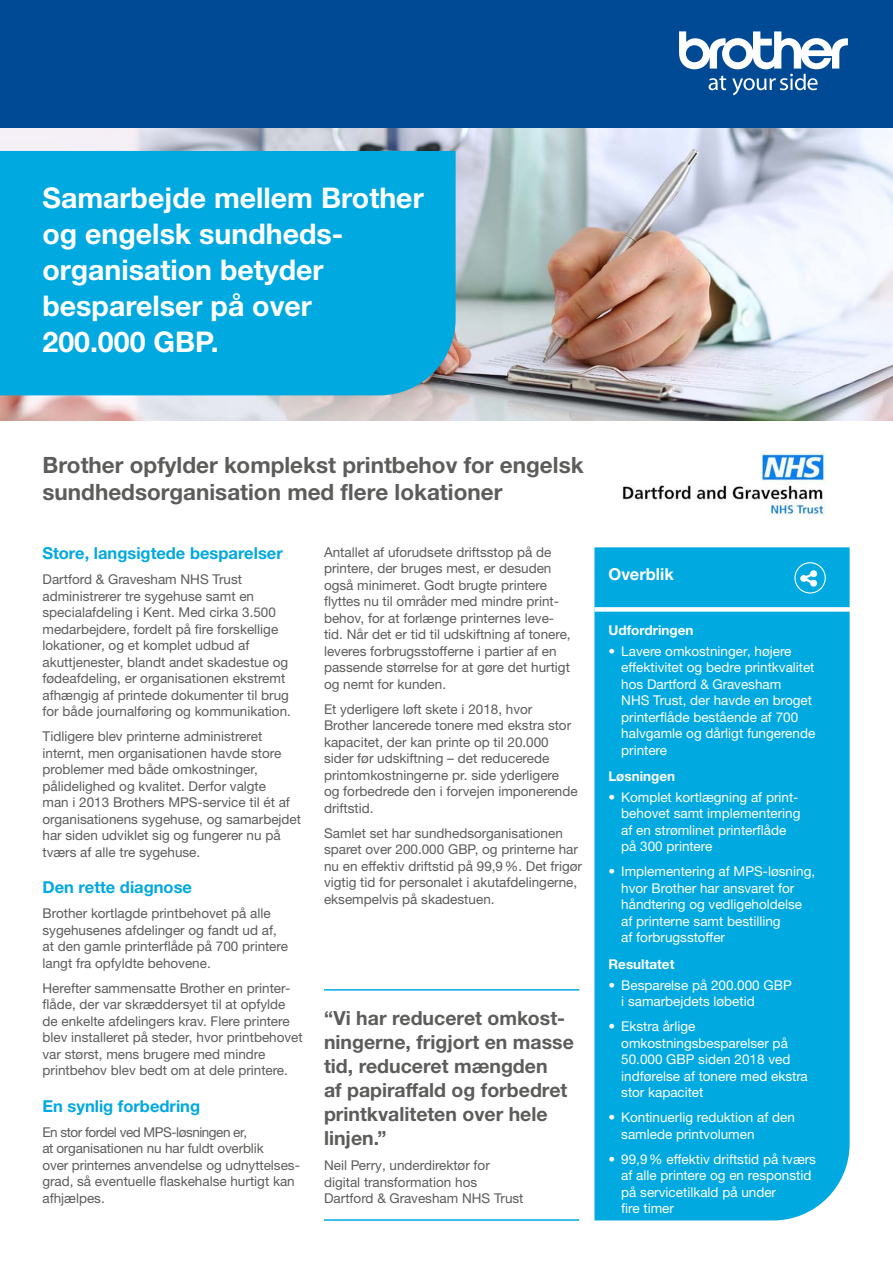
<style>
.page{position:relative;width:893px;height:1263px;background:#fff}
.page>*{position:absolute;margin:0;border:0;box-sizing:border-box;transform-origin:0 0}
.t1{font:700 28.5px/36px "Helvetica Neue LTW1 G";color:#fff}
.t2{font:700 22.5px/27px "Helvetica Neue LTW1 G";color:#5c5c5b}
.t3{font:700 19.5px/24px "Helvetica Neue LTW1 G";color:#5c5c5b}
.t4{font:700 16.5px "Helvetica Neue LTW1 G";color:#00a9e0}
.t5{font:700 16.5px "Helvetica Neue LTW1 G";color:#fff}
.t6{font:13.5px/16.5px "Helvetica Neue LTW1 G";color:#5c5c5b}
.t7{font:13.5px/16.5px "Helvetica Neue LTW1 G";color:#fff}
.t8{font:700 13.5px "Helvetica Neue LTW1 G";color:#fff}
</style>
<div class="page">
<div style="left:594px;top:547px;width:256px;height:673px;background:#00a9e0"></div>
<img style="left:0;top:128px;width:893px;height:293px">
<div style="left:0;top:151px;width:456px;height:244px;background:#00a9e0"></div>
<div style="left:594px;top:607px;width:256px;height:5px;background:#fff"></div>
<svg style="left:794px;top:562px;width:32px;height:31px"></svg>
<img style="left:622px;top:451px;width:203px;height:65px">
<div style="left:0;top:0;width:893px;height:128px;background:#004994"></div>
<svg style="left:679px;top:31px;width:169px;height:64px"></svg>
<hr style="left:324px;top:989px;width:255px;height:2px;background:#00a9e0">
<hr style="left:324px;top:1219px;width:255px;height:2px;background:#00a9e0">
<h1 class="t1" style="left:43px;top:179px;width:383px">Samarbejde mellem Brother og engelsk sundheds&shy;organisation betyder besparelser på over<br>200.000 GBP.</h1>
<h2 class="t2" style="left:43px;top:452px;width:543px">Brother opfylder komplekst printbehov for engelsk sundhedsorganisation med flere lokationer</h2>
<p class="t4" style="left:43px;top:543px;width:242px">Store, langsigtede besparelser</p>
<p class="t6" style="left:43px;top:571px;width:250px">Dartford &amp; Gravesham NHS Trust administrerer tre sygehuse samt en specialafdeling i Kent. Med cirka 3.500 medarbejdere, fordelt på fire forskellige lokationer, og et komplet udbud af akuttjenester, blandt andet skadestue og fødeafdeling, er organisationen ekstremt afhængig af printede dokumenter til brug for både journalføring og kommunikation.</p>
<p class="t6" style="left:43px;top:728px;width:260px">Tidligere blev printerne administreret internt, men organisationen havde store problemer med både omkostninger, pålidelighed og kvalitet. Derfor valgte<br>man i 2013 Brothers MPS-service til ét af organisationens sygehuse, og samarbejdet har siden udviklet sig og fungerer nu på tværs af alle tre sygehuse.</p>
<p class="t4" style="left:43px;top:877px;width:151px">Den rette diagnose</p>
<p class="t6" style="left:43px;top:905px;width:247px">Brother kortlagde printbehovet på alle sygehusenes afdelinger og fandt ud af, at den gamle printerflåde på 700 printere langt fra opfyldte behovene.</p>
<p class="t6" style="left:43px;top:979px;width:262px">Herefter sammensatte Brother en printer&shy;flåde, der var skræddersyet til at opfylde de enkelte afdelingers krav. Flere printere blev installeret på steder, hvor printbehovet var størst, mens brugere med mindre printbehov blev bedt om at dele printere.</p>
<p class="t4" style="left:43px;top:1096px;width:159px">En synlig forbedring</p>
<p class="t6" style="left:43px;top:1123px;width:259px">En stor fordel ved MPS-løsningen er,<br>at organisationen nu har fuldt overblik<br>over printernes anvendelse og udnyttelses&shy;grad, så eventuelle flaskehalse hurtigt kan afhjælpes.</p>
<p class="t6" style="left:324px;top:544px;width:248px">Antallet af uforudsete driftsstop på de printere, der bruges mest, er desuden også minimeret. Godt brugte printere flyttes nu til områder med mindre print&shy;behov, for at forlænge printernes leve&shy;tid. Når det er tid til udskiftning af tonere, leveres forbrugsstofferne i partier af en passende størrelse for at gøre det hurtigt og nemt for kunden.</p>
<p class="t6" style="left:324px;top:701px;width:255px">Et yderligere løft skete i 2018, hvor Brother lancerede tonere med ekstra stor kapacitet, der kan printe op til 20.000 sider før udskiftning – det reducerede printomkostningerne pr. side yderligere og forbedrede den i forvejen imponerende driftstid.</p>
<p class="t6" style="left:324px;top:825px;width:260px">Samlet set har sundhedsorganisationen sparet over 200.000 GBP, og printerne har nu en effektiv driftstid på 99,9%. Det frigør vigtig tid for personalet i akutafdelingerne, eksempelvis på skadestuen.</p>
<h3 class="t3" style="left:324px;top:1006px;width:251px">“Vi har reduceret omkost&shy;ningerne, frigjort en masse tid, reduceret mængden<br>af papiraffald og forbedret printkvaliteten over hele linjen.”</h3>
<p class="t6" style="left:324px;top:1157px;width:201px">Neil Perry, underdirektør for digital transformation hos<br>Dartford &amp; Gravesham NHS Trust</p>
<p class="t5" style="left:608px;top:564px;width:67px">Overblik</p>
<p class="t8" style="left:608px;top:622px;width:87px">Udfordringen</p>
<p class="t7" style="left:621px;top:642px;width:196px;text-indent:-13px">• Lavere omkostninger, højere effektivitet og bedre printkvalitet hos Dartford &amp; Gravesham<br>NHS Trust, der havde en broget printerflåde bestående af 700 halvgamle og dårligt fungerende printere</p>
<p class="t8" style="left:608px;top:768px;width:68px">Løsningen</p>
<p class="t7" style="left:621px;top:789px;width:181px;text-indent:-13px">• Komplet kortlægning af print&shy;behovet samt implementering af en strømlinet printerflåde på 300 printere</p>
<p class="t7" style="left:621px;top:863px;width:195px;text-indent:-13px">• Implementering af MPS-løsning, hvor Brother har ansvaret for håndtering og vedligeholdelse af printerne samt bestilling<br>af forbrugsstoffer</p>
<p class="t8" style="left:608px;top:956px;width:67px">Resultatet</p>
<p class="t7" style="left:621px;top:976px;width:172px;text-indent:-13px">• Besparelse på 200.000 GBP i samarbejdets løbetid</p>
<p class="t7" style="left:621px;top:1018px;width:188px;text-indent:-13px">• Ekstra årlige omkostningsbesparelser på<br>50.000 GBP siden 2018 ved indførelse af tonere med ekstra stor kapacitet</p>
<p class="t7" style="left:621px;top:1109px;width:175px;text-indent:-13px">• Kontinuerlig reduktion af den samlede printvolumen</p>
<p class="t7" style="left:621px;top:1150px;width:196px;text-indent:-13px">• 99,9% effektiv driftstid på tværs af alle printere og en responstid på servicetilkald på under<br>fire timer</p>
</div>
